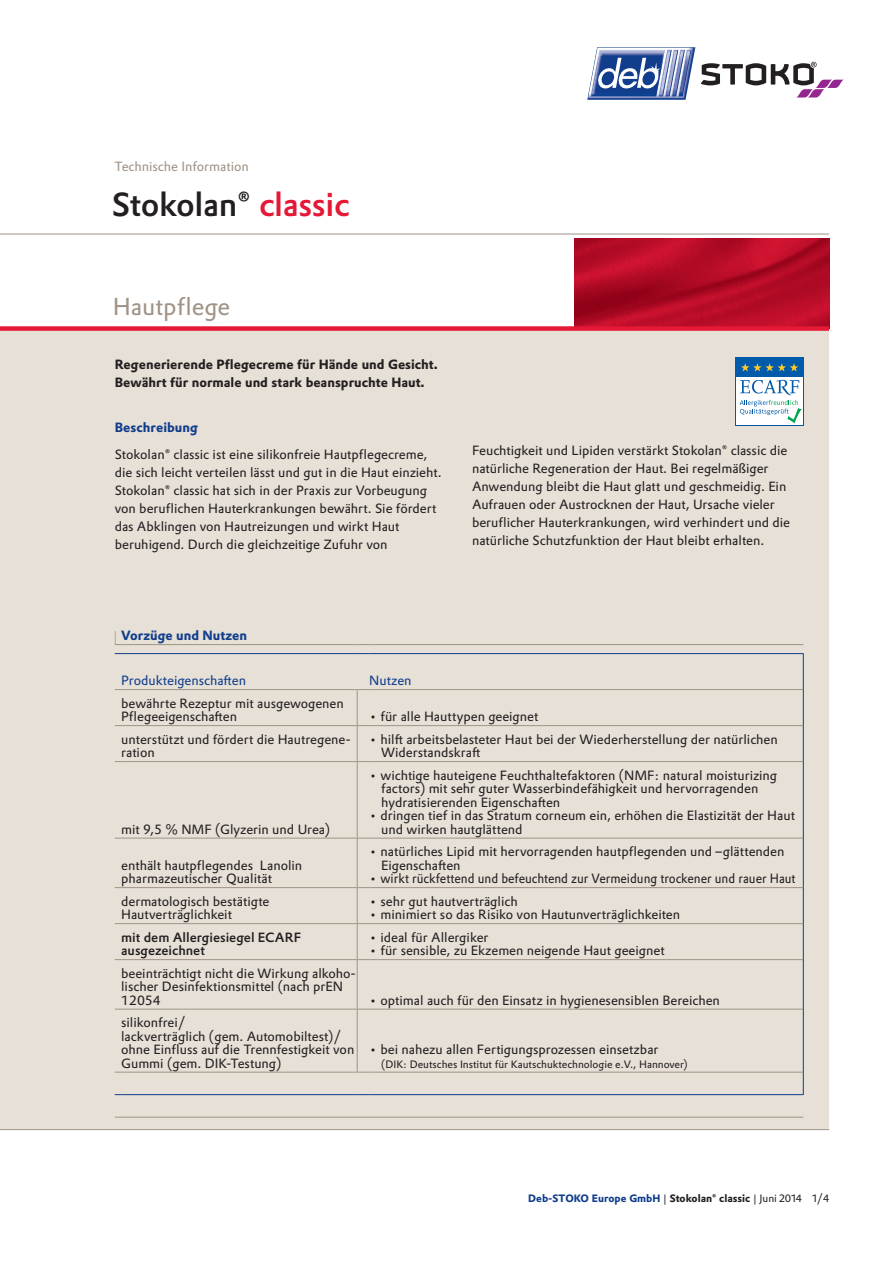
<style>
.page{position:relative;width:893px;height:1263px;background:#fff}
.page>*{position:absolute;margin:0;border:0;box-sizing:border-box;transform-origin:0 0}
._21_Head_Prokyon_21{font:500 32.7px "Evonik Prokyon";letter-spacing:-.01em;color:#231f20}
._16_Copy_Prokyon_16{font:24px "Evonik Prokyon";color:#a09386}
.TAB_07_Copy_Prokyon{font:13.2px/13.5px "Evonik Prokyon";color:#231f20}
._08_Copy_Prokyon_8_7{font:13.2px/18px "Evonik Prokyon";color:#231f20}
._08_Copy_Prokyon_8_7-2{font:700 13.2px/18px "Evonik Prokyon";color:#231f20}
.TAB_07_Copy_Prokyon-2{font:500 13.2px/13.5px "Evonik Prokyon";color:#231f20}
.TAB_07_Copy_Prokyon-3{font:13.2px "Evonik Prokyon";color:#103d8c}
._08_Copy_Prokyon_8_7-3{font:13.2px "Evonik Prokyon";color:#a09386}
.TAB_08_Head_Prokyon{font:700 13.2px "Evonik Prokyon";color:#103d8c}
._08_Subline_Prokyon{font:700 13.2px "Evonik Prokyon";color:#103d8c}
.TAB_07_Copy_Prokyon-4{font:10.5px "Evonik Prokyon";color:#231f20}
._07_Prokyon_7_9{font:700 10.5px "Evonik Prokyon";color:#103d8c}
.s1{color:#e51836}
.s2{font-weight:400;color:#231f20}
.s3{color:#231f20}
</style>
<div class="page">
<svg style="left:701px;top:62px;width:143px;height:35px"></svg>
<svg style="left:587px;top:47px;width:108px;height:53px"></svg>
<div style="left:1px;top:329px;width:827px;height:800px;background:#e6e0d7"></div>
<hr style="left:0;top:1129px;width:829px;height:1px;background:#a09386">
<hr style="left:0;top:234px;width:829px;height:1px;background:#a09386">
<hr style="left:121px;top:644px;width:236px;height:1px;background:#a09386">
<svg style="left:357px;top:644px;width:12px;height:1px"></svg>
<hr style="left:369px;top:644px;width:434px;height:1px;background:#a09386">
<hr style="left:121px;top:689px;width:236px;height:1px;background:#a09386">
<hr style="left:357px;top:689px;width:1px;height:37px;background:#a09386">
<hr style="left:369px;top:689px;width:434px;height:1px;background:#a09386">
<hr style="left:121px;top:725px;width:236px;height:1px;background:#a09386">
<hr style="left:357px;top:726px;width:1px;height:36px;background:#a09386">
<hr style="left:369px;top:725px;width:434px;height:1px;background:#a09386">
<hr style="left:121px;top:761px;width:236px;height:1px;background:#a09386">
<hr style="left:357px;top:762px;width:1px;height:76px;background:#a09386">
<hr style="left:369px;top:761px;width:434px;height:1px;background:#a09386">
<hr style="left:121px;top:838px;width:236px;height:1px;background:#a09386">
<hr style="left:357px;top:838px;width:1px;height:50px;background:#a09386">
<hr style="left:357px;top:888px;width:1px;height:36px;background:#a09386">
<hr style="left:369px;top:838px;width:434px;height:1px;background:#a09386">
<hr style="left:121px;top:887px;width:236px;height:1px;background:#a09386">
<hr style="left:121px;top:923px;width:236px;height:1px;background:#a09386">
<hr style="left:357px;top:924px;width:1px;height:36px;background:#a09386">
<hr style="left:357px;top:960px;width:1px;height:49px;background:#a09386">
<hr style="left:357px;top:1009px;width:1px;height:63px;background:#a09386">
<hr style="left:369px;top:887px;width:434px;height:1px;background:#a09386">
<hr style="left:369px;top:923px;width:434px;height:1px;background:#a09386">
<hr style="left:121px;top:959px;width:236px;height:1px;background:#a09386">
<hr style="left:121px;top:1009px;width:236px;height:1px;background:#a09386">
<hr style="left:121px;top:1072px;width:236px;height:1px;background:#a09386">
<hr style="left:369px;top:959px;width:434px;height:1px;background:#a09386">
<hr style="left:369px;top:1009px;width:434px;height:1px;background:#a09386">
<hr style="left:369px;top:1072px;width:434px;height:1px;background:#a09386">
<hr style="left:121px;top:1117px;width:236px;height:1px;background:#a09386">
<svg style="left:357px;top:1117px;width:12px;height:1px"></svg>
<hr style="left:369px;top:1117px;width:434px;height:1px;background:#a09386">
<hr style="left:121px;top:653px;width:236px;height:1px;background:#103d8c">
<svg style="left:357px;top:653px;width:12px;height:1px"></svg>
<hr style="left:369px;top:653px;width:434px;height:1px;background:#103d8c">
<hr style="left:803px;top:653px;width:1px;height:37px;background:#103d8c">
<hr style="left:803px;top:690px;width:1px;height:36px;background:#103d8c">
<hr style="left:803px;top:726px;width:1px;height:36px;background:#103d8c">
<hr style="left:803px;top:762px;width:1px;height:76px;background:#103d8c">
<hr style="left:803px;top:838px;width:1px;height:50px;background:#103d8c">
<hr style="left:803px;top:888px;width:1px;height:36px;background:#103d8c">
<hr style="left:803px;top:924px;width:1px;height:36px;background:#103d8c">
<hr style="left:803px;top:960px;width:1px;height:49px;background:#103d8c">
<hr style="left:803px;top:1009px;width:1px;height:63px;background:#103d8c">
<svg style="left:803px;top:1072px;width:1px;height:23px"></svg>
<hr style="left:121px;top:1094px;width:236px;height:1px;background:#103d8c">
<svg style="left:357px;top:1094px;width:12px;height:1px"></svg>
<hr style="left:369px;top:1094px;width:434px;height:1px;background:#103d8c">
<svg style="left:115px;top:631px;width:6px;height:14px"></svg>
<img style="left:574px;top:239px;width:255px;height:87px">
<div style="left:0;top:326px;width:829px;height:5px;background:#e51836"></div>
<div style="left:736px;top:358px;width:68px;height:68px;background:#015aaa"></div>
<div style="left:736px;top:377px;width:67px;height:48px;background:#fff"></div>
<svg style="left:741px;top:363px;width:57px;height:8px"></svg>
<svg style="left:740px;top:379px;width:62px;height:44px"></svg>
<p class="_08_Copy_Prokyon_8_7-3" style="left:115px;top:156px;width:136px">Technische Information</p>
<p class="_21_Head_Prokyon_21" style="left:112px;top:179px;width:239px">Stokolan® <span class="s1">classic</span></p>
<p class="_16_Copy_Prokyon_16" style="left:113px;top:288px;width:119px">Hautpflege</p>
<p class="_08_Copy_Prokyon_8_7-2" style="left:115px;top:354px;width:325px">Regenerierende Pflegecreme für Hände und Gesicht.<br>Bewährt für normale und stark beanspruchte Haut.</p>
<p class="_08_Subline_Prokyon" style="left:115px;top:417px;width:85px">Beschreibung</p>
<p class="_08_Copy_Prokyon_8_7" style="left:115px;top:445px;width:328px">Stokolan® classic ist eine silikonfreie Hautpflegecreme, die sich leicht verteilen lässt und gut in die Haut einzieht.<br>Stokolan® classic hat sich in der Praxis zur Vorbeugung von beruflichen Hauterkrankungen bewährt. Sie fördert das Abklingen von Hautreizungen und wirkt Haut beruhigend. Durch die gleichzeitige Zufuhr von</p>
<p class="_08_Copy_Prokyon_8_7" style="left:472px;top:440px;width:320px">Feuchtigkeit und Lipiden verstärkt Stokolan® classic die natürliche Regeneration der Haut. Bei regelmäßiger Anwendung bleibt die Haut glatt und geschmeidig. Ein Aufrauen oder Austrocknen der Haut, Ursache vieler beruflicher Hauterkrankungen, wird verhindert und die natürliche Schutzfunktion der Haut bleibt erhalten.</p>
<p class="TAB_08_Head_Prokyon" style="left:121px;top:625px;width:127px">Vorzüge und Nutzen</p>
<p class="TAB_07_Copy_Prokyon-3" style="left:121px;top:670px;width:126px">Produkteigenschaften</p>
<p class="TAB_07_Copy_Prokyon-3" style="left:369px;top:670px;width:44px">Nutzen</p>
<p class="TAB_07_Copy_Prokyon" style="left:121px;top:695px;width:224px">bewährte Rezeptur mit ausgewogenen<br>Pflegeeigenschaften</p>
<p class="TAB_07_Copy_Prokyon" style="left:369px;top:709px;width:171px">• für alle Hauttypen geeignet</p>
<p class="TAB_07_Copy_Prokyon" style="left:121px;top:731px;width:231px">unterstützt und fördert die Hautregene&shy;ration</p>
<p class="TAB_07_Copy_Prokyon" style="left:381px;top:731px;width:398px;text-indent:-12px">• hilft arbeitsbelasteter Haut bei der Wiederherstellung der natürlichen<br>Widerstandskraft</p>
<p class="TAB_07_Copy_Prokyon" style="left:121px;top:821px;width:210px">mit 9,5 % NMF (Glyzerin und Urea)</p>
<p class="TAB_07_Copy_Prokyon" style="left:121px;top:857px;width:183px">enthält hautpflegendes Lanolin pharmazeutischer Qualität</p>
<p class="TAB_07_Copy_Prokyon" style="left:381px;top:767px;width:397px;text-indent:-12px">• wichtige hauteigene Feuchthaltefaktoren (NMF: natural moisturizing factors) mit sehr guter Wasserbindefähigkeit und hervorragenden hydratisierenden Eigenschaften</p>
<p class="TAB_07_Copy_Prokyon" style="left:381px;top:808px;width:415px;text-indent:-12px">• dringen tief in das Stratum corneum ein, erhöhen die Elastizität der Haut und wirken hautglättend</p>
<p class="TAB_07_Copy_Prokyon" style="left:381px;top:844px;width:405px;text-indent:-12px">• natürliches Lipid mit hervorragenden hautpflegenden und –glättenden<br>Eigenschaften</p>
<p class="TAB_07_Copy_Prokyon" style="left:369px;top:871px;width:428px">• wirkt rückfettend und befeuchtend zur Vermeidung trockener und rauer Haut</p>
<p class="TAB_07_Copy_Prokyon" style="left:121px;top:893px;width:150px">dermatologisch bestätigte<br>Hautverträglichkeit</p>
<p class="TAB_07_Copy_Prokyon" style="left:369px;top:893px;width:150px">• sehr gut hautverträglich</p>
<p class="TAB_07_Copy_Prokyon" style="left:369px;top:907px;width:312px">• minimiert so das Risiko von Hautunverträglichkeiten</p>
<p class="TAB_07_Copy_Prokyon-2" style="left:121px;top:929px;width:182px">mit dem Allergiesiegel ECARF ausgezeichnet</p>
<p class="TAB_07_Copy_Prokyon" style="left:369px;top:929px;width:121px">• ideal für Allergiker</p>
<p class="TAB_07_Copy_Prokyon" style="left:369px;top:943px;width:297px">• für sensible, zu Ekzemen neigende Haut geeignet</p>
<p class="TAB_07_Copy_Prokyon" style="left:121px;top:965px;width:236px">beeinträchtigt nicht die Wirkung alkoho&shy;lischer Desinfektionsmittel (nach prEN<br>12054</p>
<p class="TAB_07_Copy_Prokyon" style="left:121px;top:1015px;width:235px">silikonfrei/<br>lackverträglich (gem. Automobiltest)/ ohne Einfluss auf die Trennfestigkeit von<br>Gummi (gem. DIK-Testung)</p>
<p class="TAB_07_Copy_Prokyon" style="left:369px;top:992px;width:352px">• optimal auch für den Einsatz in hygienesensiblen Bereichen</p>
<p class="TAB_07_Copy_Prokyon" style="left:369px;top:1042px;width:291px">• bei nahezu allen Fertigungsprozessen einsetzbar</p>
<p class="TAB_07_Copy_Prokyon-4" style="left:381px;top:1056px;width:308px">(DIK: Deutsches Institut für Kautschuktechnologie e.V., Hannover)</p>
<p class="_07_Prokyon_7_9" style="left:528px;top:1189px;width:302px">Deb-STOKO Europe GmbH <span class="s2">|</span> <span class="s3">Stokolan® classic</span> <span class="s2">| Juni 2014 1/4</span></p>
</div>
